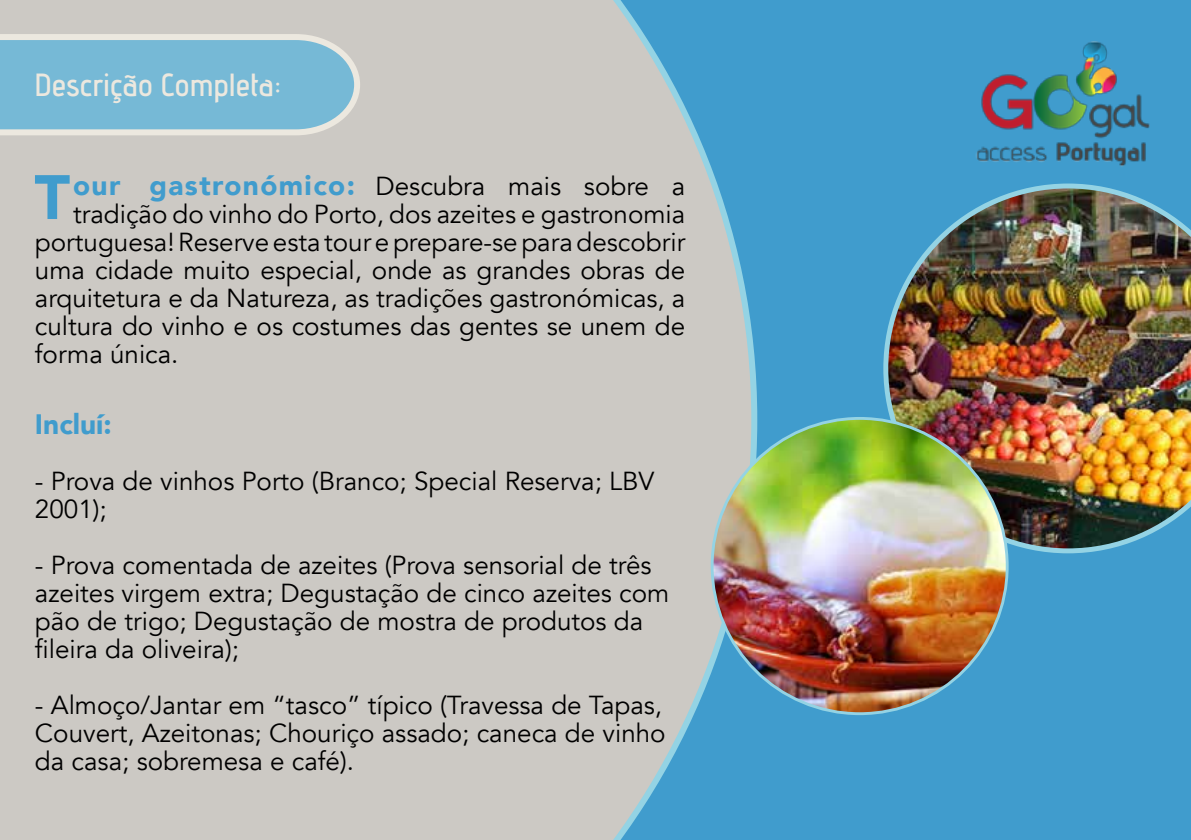
<style>
.page{position:relative;width:1191px;height:840px;background:#fff}
.page>*{position:absolute;margin:0;border:0;box-sizing:border-box;transform-origin:0 0}
.t1{font:32px "advent Bd 2";color:#ece8df}
.t2{font:900 28px "Avenir";color:#409ccd}
.t3{font:26px/28px "Avenir";color:#000}
.s1{font-weight:900;font-size:61.8px;color:#409ccd}
.s2{font-weight:900;font-size:28px;color:#409ccd}
</style>
<div class="page">
<div style="left:0;top:0;width:1191px;height:839px;background:#409ccd"></div>
<img style="left:976px;top:41px;width:174px;height:126px">
<div style="left:0;top:0;width:757px;height:839px;background:#ccc9c4"></div>
<svg style="left:0;top:31px;width:363px;height:107px;background:#8cc0d5"></svg>
<img style="left:883px;top:183px;width:308px;height:370px">
<img style="left:712px;top:418px;width:295px;height:295px;border-radius:147px">
<p class="t1" style="left:34px;top:65px;width:249px">Descrição Completa:</p>
<p class="t3" style="left:35px;top:172px;width:652px"><span class="s1">T</span><span class="s2">our gastronómico:</span> Descubra mais sobre a</p>
<p class="t3" style="left:73px;top:200px;width:613px">tradição do vinho do Porto, dos azeites e gastronomia</p>
<p class="t3" style="left:35px;top:228px;width:652px">portuguesa! Reserve esta tour e prepare-se para descobrir</p>
<p class="t3" style="left:35px;top:256px;width:652px">uma cidade muito especial, onde as grandes obras de</p>
<p class="t3" style="left:35px;top:284px;width:652px">arquitetura e da Natureza, as tradições gastronómicas, a</p>
<p class="t3" style="left:35px;top:312px;width:652px">cultura do vinho e os costumes das gentes se unem de</p>
<p class="t3" style="left:35px;top:340px;width:145px">forma única.</p>
<p class="t2" style="left:35px;top:400px;width:78px">Incluí:</p>
<p class="t3" style="left:35px;top:467px;width:621px">- Prova de vinhos Porto (Branco; Special Reserva; LBV<br>2001);</p>
<p class="t3" style="left:35px;top:551px;width:636px">- Prova comentada de azeites (Prova sensorial de três azeites virgem extra; Degustação de cinco azeites com pão de trigo; Degustação de mostra de produtos da fileira da oliveira);</p>
<p class="t3" style="left:35px;top:691px;width:632px">- Almoço/Jantar em “tasco” típico (Travessa de Tapas,<br>Couvert, Azeitonas; Chouriço assado; caneca de vinho da casa; sobremesa e café).</p>
</div>
